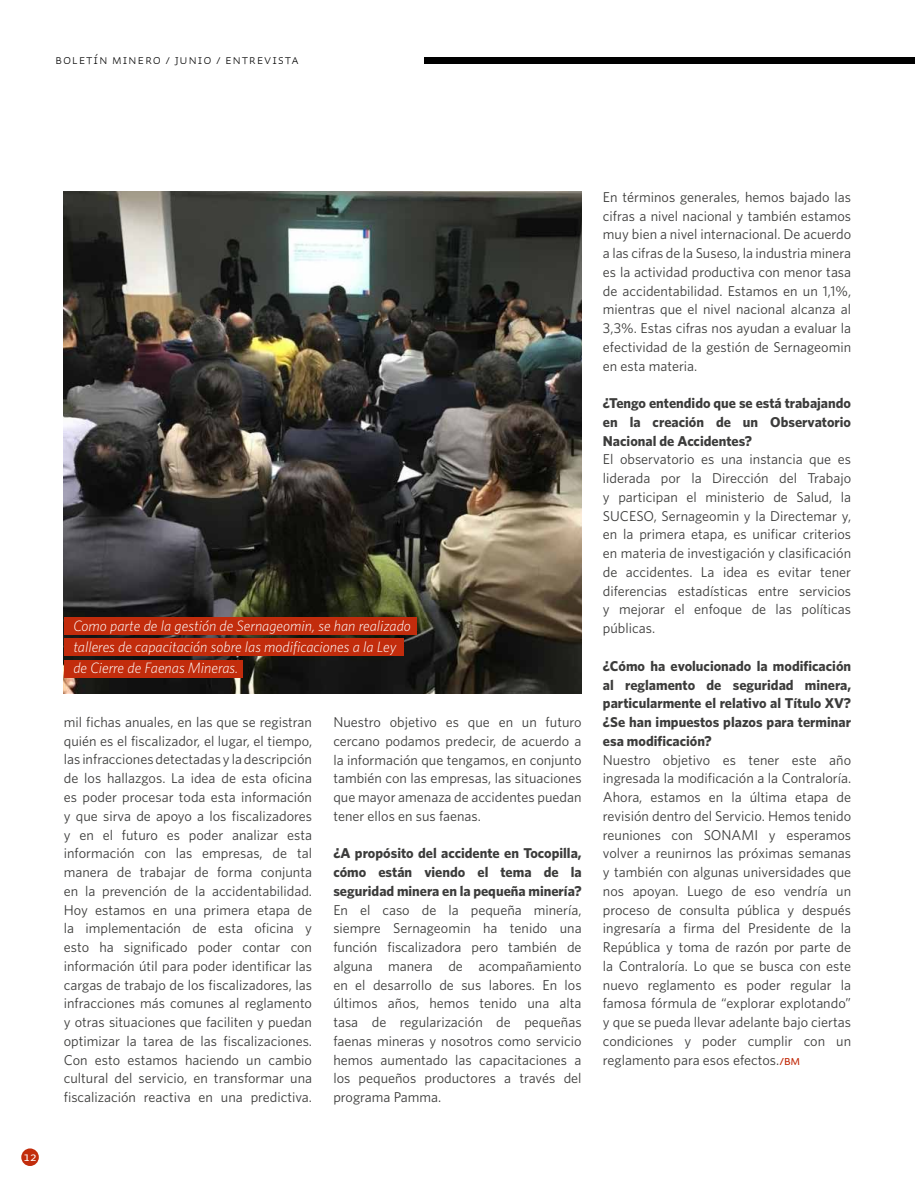
<style>
.page{position:relative;width:915px;height:1191px;background:#fff}
.page>*{position:absolute;margin:0;border:0;box-sizing:border-box;transform-origin:0 0}
.t1{font:italic 300 15px/21px "Whitney";color:#fff}
.t2{font:14.25px/18.8px "Whitney";color:#3c3c3b;text-align:justify}
.t3{font:700 14.25px/18.8px "Whitney";color:#3c3c3b;text-align:justify}
.t4{font:13.5px "Auto 2 Light Sm Cp";letter-spacing:.05em;color:#000}
.t5{font:12.75px "Auto 2 Regular Sm Cp";color:#fff}
.s1{font-family:"Auto 2 Regular Sm Cp";font-size:13.5px;color:#c22c0c}
</style>
<div class="page">
<hr style="left:914px;top:0;width:1px;height:365px;background:#000">
<div style="left:424px;top:57px;width:490px;height:7px;background:#000"></div>
<div style="left:21px;top:1148px;width:18px;height:18px;background:#c22c0c;border-radius:50%"></div>
<img style="left:64px;top:191px;width:517px;height:502px">
<div style="left:64px;top:617px;width:352px;height:18px;background:#c22c0c"></div>
<div style="left:64px;top:638px;width:339px;height:18px;background:#c22c0c"></div>
<div style="left:64px;top:660px;width:178px;height:17px;background:#c22c0c"></div>
<p class="t4" style="left:55px;top:51px;width:245px">BOLETÍN MINERO / JUNIO / ENTREVISTA</p>
<p class="t5" style="left:23px;top:1149px;width:15px">12</p>
<p class="t1" style="left:73px;top:615px;width:339px">Como parte de la gestión de Sernageomin, se han realizado talleres de capacitación sobre las modificaciones a la Ley de Cierre de Faenas Mineras.</p>
<p class="t2" style="left:64px;top:712px;width:250px">mil fichas anuales, en las que se registran quién es el fiscalizador, el lugar, el tiempo, las infracciones detectadas y la descripción de los hallazgos. La idea de esta oficina es poder procesar toda esta información y que sirva de apoyo a los fiscalizadores y en el futuro es poder analizar esta información con las empresas, de tal manera de trabajar de forma conjunta en la prevención de la accidentabilidad.<br>Hoy estamos en una primera etapa de la implementación de esta oficina y esto ha significado poder contar con información útil para poder identificar las cargas de trabajo de los fiscalizadores, las infracciones más comunes al reglamento y otras situaciones que faciliten y puedan optimizar la tarea de las fiscalizaciones.<br>Con esto estamos haciendo un cambio cultural del servicio, en transformar una fiscalización reactiva en una predictiva.</p>
<p class="t2" style="left:333px;top:712px;width:250px">Nuestro objetivo es que en un futuro cercano podamos predecir, de acuerdo a la información que tengamos, en conjunto también con las empresas, las situaciones que mayor amenaza de accidentes puedan tener ellos en sus faenas.</p>
<p class="t3" style="left:333px;top:843px;width:250px">¿A propósito del accidente en Tocopilla, cómo están viendo el tema de la seguridad minera en la pequeña minería?</p>
<p class="t2" style="left:333px;top:900px;width:250px">En el caso de la pequeña minería, siempre Sernageomin ha tenido una función fiscalizadora pero también de alguna manera de acompañamiento en el desarrollo de sus labores. En los últimos años, hemos tenido una alta tasa de regularización de pequeñas faenas mineras y nosotros como servicio hemos aumentado las capacitaciones a los pequeños productores a través del programa Pamma.</p>
<p class="t2" style="left:602px;top:187px;width:250px">En términos generales, hemos bajado las cifras a nivel nacional y también estamos muy bien a nivel internacional. De acuerdo a las cifras de la Suseso, la industria minera es la actividad productiva con menor tasa de accidentabilidad. Estamos en un 1,1%, mientras que el nivel nacional alcanza al 3,3%. Estas cifras nos ayudan a evaluar la efectividad de la gestión de Sernageomin en esta materia.</p>
<p class="t3" style="left:602px;top:393px;width:250px">¿Tengo entendido que se está trabajando en la creación de un Observatorio Nacional de Accidentes?</p>
<p class="t2" style="left:602px;top:450px;width:250px">El observatorio es una instancia que es liderada por la Dirección del Trabajo y participan el ministerio de Salud, la SUCESO, Sernageomin y la Directemar y, en la primera etapa, es unificar criterios en materia de investigación y clasificación de accidentes. La idea es evitar tener diferencias estadísticas entre servicios y mejorar el enfoque de las políticas públicas.</p>
<p class="t3" style="left:602px;top:656px;width:250px">¿Cómo ha evolucionado la modificación al reglamento de seguridad minera, particularmente el relativo al Título XV? ¿Se han impuestos plazos para terminar esa modificación?</p>
<p class="t2" style="left:602px;top:750px;width:250px">Nuestro objetivo es tener este año ingresada la modificación a la Contraloría.<br>Ahora, estamos en la última etapa de revisión dentro del Servicio. Hemos tenido reuniones con SONAMI y esperamos volver a reunirnos las próximas semanas y también con algunas universidades que nos apoyan. Luego de eso vendría un proceso de consulta pública y después ingresaría a firma del Presidente de la República y toma de razón por parte de la Contraloría. Lo que se busca con este nuevo reglamento es poder regular la famosa fórmula de “explorar explotando” y que se pueda llevar adelante bajo ciertas condiciones y poder cumplir con un reglamento para esos efectos.<span class="s1">/BM</span></p>
</div>
